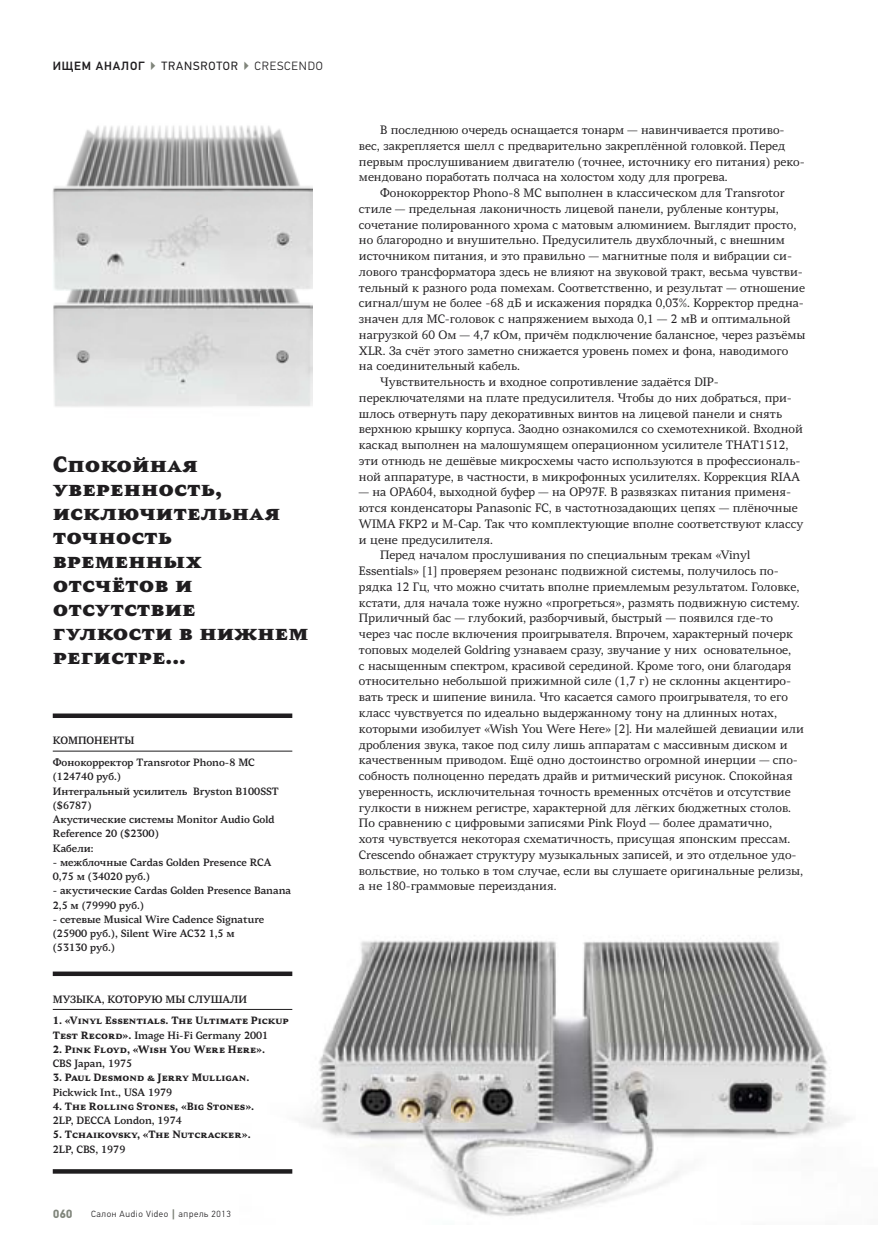
<style>
.page{position:relative;width:888px;height:1258px;background:#fff}
.page>*{position:absolute;margin:0;border:0;box-sizing:border-box;transform-origin:0 0}
.t1{font:900 21px/24px "Anti Quasi Caps";color:#1f1d1f}
.t2{font:500 12px "PF Din Text Pro";letter-spacing:.07em;color:#1f1d1f}
.t3{font:12px "PF Din Text Pro";letter-spacing:.07em;color:#1f1d1f}
.t4{font:300 12px "PF Din Text Pro";letter-spacing:.07em;color:#1f1d1f}
.t5{font:700 12px "PF Din Text Pro";color:#80857b}
.t6{font:11.55px "Anti Quasi";color:#1f1d1f}
.t7{font:600 10.05px/14.2px "Anti Quasi";color:#1f1d1f}
.t8{font:700 10.05px/14.2px "Anti Quasi Caps";color:#1f1d1f}
.t9{font:300 9px "PF Din Text Pro";letter-spacing:.07em;color:#1f1d1f}
.s1{font-family:"Anti Quasi";font-weight:600}
.s2{font-weight:700;font-size:10.5px;color:#80857b}
</style>
<div class="page">
<img style="left:239px;top:935px;width:610px;height:281px">
<div style="left:53px;top:971px;width:239px;height:5px;background:#1f1d1f"></div>
<hr style="left:53px;top:1009px;width:239px;height:1px;background:#1f1d1f">
<hr style="left:53px;top:751px;width:239px;height:1px;background:#1f1d1f">
<div style="left:53px;top:713px;width:239px;height:5px;background:#1f1d1f"></div>
<img style="left:53px;top:291px;width:52px;height:116px">
<img style="left:105px;top:291px;width:207px;height:116px">
<img style="left:53px;top:125px;width:259px;height:166px">
<svg style="left:53px;top:1169px;width:239px;height:4px"></svg>
<p class="t2" style="left:53px;top:59px;width:94px">ИЩЕМ АНАЛОГ</p>
<p class="t3" style="left:161px;top:59px;width:78px">TRANSROTOR</p>
<p class="t4" style="left:254px;top:59px;width:70px">CRESCENDO</p>
<p class="t1" style="left:53px;top:453px;width:257px">Спокойная уверенность, исключительная точность временных отсчётов и отсутствие гулкости в нижнем регистре...</p>
<p class="t7" style="left:53px;top:730px;width:204px;line-height:21.8px">КОМПОНЕНТЫ<br>Фонокорректор Transrotor Phono-8 MC</p>
<p class="t7" style="left:53px;top:770px;width:227px">(124740 руб.)<br>Интегральный усилитель Bryston B100SST ($6787)<br>Акустические системы Monitor Audio Gold<br>Reference 20 ($2300)<br>Кабели:</p>
<p class="t7" style="left:53px;top:855px;width:220px">- межблочные Cardas Golden Presence RCA<br>0,75 м (34020 руб.)</p>
<p class="t7" style="left:53px;top:884px;width:240px">- акустические Cardas Golden Presence Banana<br>2,5 м (79990 руб.)</p>
<p class="t7" style="left:53px;top:912px;width:213px">- сетевые Musical Wire Cadence Signature (25900 руб.), Silent Wire АС32 1,5 м (53130 руб.)</p>
<p class="t7" style="left:53px;top:992px;width:196px">МУЗЫКА, КОТОРУЮ МЫ СЛУШАЛИ</p>
<p class="t8" style="left:53px;top:1014px;width:238px">1. «Vinyl Essentials. The Ultimate Pickup<br>Test Record». <span class="s1">Image Hi-Fi Germany 2001</span></p>
<p class="t8" style="left:53px;top:1042px;width:214px">2. Pink Floyd, «Wish You Were Here».<br><span class="s1">CBS Japan, 1975</span></p>
<p class="t8" style="left:53px;top:1071px;width:198px">3. Paul Desmond &amp; Jerry Mulligan.<br><span class="s1">Pickwick Int., USA 1979</span></p>
<p class="t8" style="left:53px;top:1099px;width:203px">4. The Rolling Stones, «Big Stones».<br><span class="s1">2LP, DECCA London, 1974</span></p>
<p class="t8" style="left:53px;top:1128px;width:199px">5. Tchaikovsky, «The Nutcracker».<br><span class="s1">2LP, CBS, 1979</span></p>
<p class="t5" style="left:53px;top:1207px;width:21px">060</p>
<p class="t9" style="left:91px;top:1209px;width:141px">Салон Audio Video <span class="s2">|</span> апрель 2013</p>
<p class="t6" style="left:380px;top:123px;width:406px">В последнюю очередь оснащается тонарм — навинчивается противо-</p>
<p class="t6" style="left:359px;top:139px;width:428px">вес, закрепляется шелл с предварительно закреплённой головкой. Перед</p>
<p class="t6" style="left:359px;top:154px;width:447px">первым прослушиванием двигателю (точнее, источнику его питания) реко-</p>
<p class="t6" style="left:359px;top:170px;width:370px">мендовано поработать полчаса на холостом ходу для прогрева.</p>
<p class="t6" style="left:380px;top:186px;width:406px">Фонокорректор Phono-8 MC выполнен в классическом для Transrotor</p>
<p class="t6" style="left:359px;top:202px;width:421px">стиле — предельная лаконичность лицевой панели, рубленые контуры,</p>
<p class="t6" style="left:359px;top:217px;width:439px">сочетание полированного хрома с матовым алюминием. Выглядит просто,</p>
<p class="t6" style="left:359px;top:233px;width:427px">но благородно и внушительно. Предусилитель двухблочный, с внешним</p>
<p class="t6" style="left:359px;top:249px;width:435px">источником питания, и это правильно — магнитные поля и вибрации си-</p>
<p class="t6" style="left:359px;top:265px;width:446px">лового трансформатора здесь не влияют на звуковой тракт, весьма чувстви-</p>
<p class="t6" style="left:359px;top:280px;width:448px">тельный к разного рода помехам. Соответственно, и результат — отношение</p>
<p class="t6" style="left:359px;top:296px;width:447px">сигнал/шум не более -68 дБ и искажения порядка 0,03%. Корректор предна-</p>
<p class="t6" style="left:359px;top:312px;width:433px">значен для MC-головок с напряжением выхода 0,1 — 2 мВ и оптимальной</p>
<p class="t6" style="left:359px;top:328px;width:448px">нагрузкой 60 Ом — 4,7 кОм, причём подключение балансное, через разъёмы</p>
<p class="t6" style="left:359px;top:343px;width:431px">XLR. За счёт этого заметно снижается уровень помех и фона, наводимого</p>
<p class="t6" style="left:359px;top:359px;width:163px">на соединительный кабель.</p>
<p class="t6" style="left:380px;top:375px;width:340px">Чувствительность и входное сопротивление задаётся DIP-</p>
<p class="t6" style="left:359px;top:391px;width:435px">переключателями на плате предусилителя. Чтобы до них добраться, при-</p>
<p class="t6" style="left:359px;top:406px;width:424px">шлось отвернуть пару декоративных винтов на лицевой панели и снять</p>
<p class="t6" style="left:359px;top:422px;width:445px">верхнюю крышку корпуса. Заодно ознакомился со схемотехникой. Входной</p>
<p class="t6" style="left:359px;top:438px;width:431px">каскад выполнен на малошумящем операционном усилителе THAT1512,</p>
<p class="t6" style="left:359px;top:454px;width:443px">эти отнюдь не дешёвые микросхемы часто используются в профессиональ-</p>
<p class="t6" style="left:359px;top:469px;width:442px">ной аппаратуре, в частности, в микрофонных усилителях. Коррекция RIAA</p>
<p class="t6" style="left:359px;top:485px;width:434px">— на OPA604, выходной буфер — на OP97F. В развязках питания применя-</p>
<p class="t6" style="left:359px;top:501px;width:440px">ются конденсаторы Panasonic FC, в частотнозадающих цепях — плёночные</p>
<p class="t6" style="left:359px;top:517px;width:446px">WIMA FKP2 и M-Cap. Так что комплектующие вполне соответствуют классу</p>
<p class="t6" style="left:359px;top:533px;width:136px">и цене предусилителя.</p>
<p class="t6" style="left:380px;top:548px;width:371px">Перед началом прослушивания по специальным трекам «Vinyl</p>
<p class="t6" style="left:359px;top:564px;width:421px">Essentials» [1] проверяем резонанс подвижной системы, получилось по-</p>
<p class="t6" style="left:359px;top:580px;width:442px">рядка 12 Гц, что можно считать вполне приемлемым результатом. Головке,</p>
<p class="t6" style="left:359px;top:596px;width:442px">кстати, для начала тоже нужно «прогреться», размять подвижную систему.</p>
<p class="t6" style="left:359px;top:611px;width:416px">Приличный бас — глубокий, разборчивый, быстрый — появился где-то</p>
<p class="t6" style="left:359px;top:627px;width:436px">через час после включения проигрывателя. Впрочем, характерный почерк</p>
<p class="t6" style="left:359px;top:643px;width:434px">топовых моделей Goldring узнаваем сразу, звучание у них основательное,</p>
<p class="t6" style="left:359px;top:659px;width:434px">с насыщенным спектром, красивой серединой. Кроме того, они благодаря</p>
<p class="t6" style="left:359px;top:674px;width:434px">относительно небольшой прижимной силе (1,7 г) не склонны акцентиро-</p>
<p class="t6" style="left:359px;top:690px;width:431px">вать треск и шипение винила. Что касается самого проигрывателя, то его</p>
<p class="t6" style="left:359px;top:706px;width:420px">класс чувствуется по идеально выдержанному тону на длинных нотах,</p>
<p class="t6" style="left:359px;top:722px;width:446px">которыми изобилует «Wish You Were Here» [2]. Ни малейшей девиации или</p>
<p class="t6" style="left:359px;top:737px;width:430px">дробления звука, такое под силу лишь аппаратам с массивным диском и</p>
<p class="t6" style="left:359px;top:753px;width:441px">качественным приводом. Ещё одно достоинство огромной инерции — спо-</p>
<p class="t6" style="left:359px;top:769px;width:435px">собность полноценно передать драйв и ритмический рисунок. Спокойная</p>
<p class="t6" style="left:359px;top:785px;width:433px">уверенность, исключительная точность временных отсчётов и отсутствие</p>
<p class="t6" style="left:359px;top:800px;width:434px">гулкости в нижнем регистре, характерной для лёгких бюджетных столов.</p>
<p class="t6" style="left:359px;top:816px;width:415px">По сравнению с цифровыми записями Pink Floyd — более драматично,</p>
<p class="t6" style="left:359px;top:832px;width:433px">хотя чувствуется некоторая схематичность, присущая японским прессам.</p>
<p class="t6" style="left:359px;top:848px;width:439px">Crescendo обнажает структуру музыкальных записей, и это отдельное удо-</p>
<p class="t6" style="left:359px;top:863px;width:446px">вольствие, но только в том случае, если вы слушаете оригинальные релизы,</p>
<p class="t6" style="left:359px;top:879px;width:199px">а не 180-граммовые переиздания.</p>
</div>
